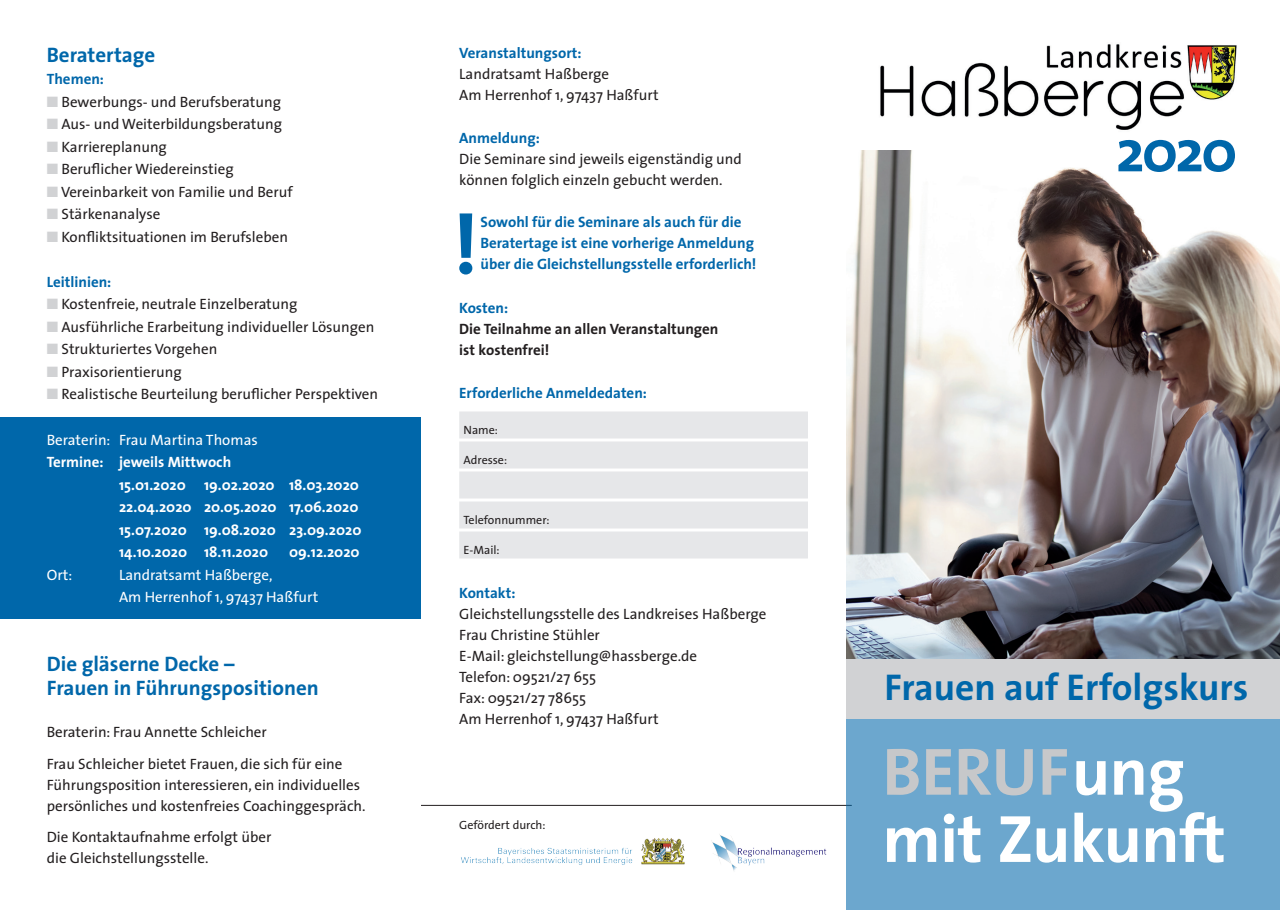
<style>
.page{position:relative;width:1280px;height:910px;background:#fff}
.page>*{position:absolute;margin:0;border:0;box-sizing:border-box;transform-origin:0 0}
.t1{font:700 67.5px/67.2px "The Sans";letter-spacing:-.01em;color:#fff}
.t2{font:700 60px "The Sans";color:#0067aa}
.t3{font:700 37.5px "The Sans";color:#0067aa}
.t4{font:700 21px/24px "The Sans";color:#0067aa}
.t5{font:15px/21px "The Sans";color:#231f20}
.t6{font:700 15px/21px "The Sans";color:#0067aa}
.t7{font:700 15px/22.5px "The Sans";color:#fff}
.t8{font:15px/22.5px "The Sans";color:#fff}
.t9{font:700 15px/21px "The Sans";color:#231f20}
.t10{font:12px "The Sans";color:#231f20}
.s1{color:#d1d2d4}
.s2{color:#c7c8ca}
</style>
<div class="page">
<hr style="left:421px;top:805px;width:431px;height:1px;background:#231f20">
<img style="left:846px;top:150px;width:434px;height:510px">
<div style="left:846px;top:689px;width:434px;height:221px;background:#6ca7ce"></div>
<div style="left:846px;top:660px;width:434px;height:59px;background:#d1d2d4"></div>
<div style="left:459px;top:411px;width:349px;height:27px;background:#e6e7e9"></div>
<div style="left:459px;top:441px;width:349px;height:27px;background:#e6e7e9"></div>
<div style="left:459px;top:471px;width:349px;height:27px;background:#e6e7e9"></div>
<div style="left:459px;top:501px;width:349px;height:27px;background:#e6e7e9"></div>
<div style="left:459px;top:531px;width:349px;height:27px;background:#e6e7e9"></div>
<img style="left:880px;top:44px;width:357px;height:86px">
<img style="left:461px;top:834px;width:366px;height:37px">
<div style="left:0;top:417px;width:421px;height:202px;background:#0067aa"></div>
<svg style="left:459px;top:213px;width:13px;height:62px"></svg>
<h3 class="t4" style="left:47px;top:42px;width:110px">Beratertage</h3>
<p class="t6" style="left:47px;top:69px;width:59px">Themen:</p>
<p class="t5" style="left:47px;top:91px;width:236px"><span class="s1">■</span> Bewerbungs- und Berufsberatung</p>
<p class="t5" style="left:47px;top:113px;width:237px"><span class="s1">■</span> Aus- und Weiterbildungsberatung</p>
<p class="t5" style="left:47px;top:136px;width:122px"><span class="s1">■</span> Karriereplanung</p>
<p class="t5" style="left:47px;top:158px;width:188px"><span class="s1">■</span> Beruflicher Wiedereinstieg</p>
<p class="t5" style="left:47px;top:181px;width:247px"><span class="s1">■</span> Vereinbarkeit von Familie und Beruf</p>
<p class="t5" style="left:47px;top:203px;width:115px"><span class="s1">■</span> Stärkenanalyse</p>
<p class="t5" style="left:47px;top:226px;width:243px"><span class="s1">■</span> Konfliktsituationen im Berufsleben</p>
<p class="t6" style="left:47px;top:271px;width:66px">Leitlinien:</p>
<p class="t5" style="left:47px;top:293px;width:252px"><span class="s1">■</span> Kostenfreie, neutrale Einzelberatung</p>
<p class="t5" style="left:47px;top:316px;width:329px"><span class="s1">■</span> Ausführliche Erarbeitung individueller Lösungen</p>
<p class="t5" style="left:47px;top:338px;width:172px"><span class="s1">■</span> Strukturiertes Vorgehen</p>
<p class="t5" style="left:47px;top:361px;width:136px"><span class="s1">■</span> Praxisorientierung</p>
<p class="t5" style="left:47px;top:383px;width:333px"><span class="s1">■</span> Realistische Beurteilung beruflicher Perspektiven</p>
<p class="t8" style="left:47px;top:428px;width:213px">Beraterin: Frau Martina Thomas</p>
<p class="t7" style="left:119px;top:450px;width:244px;text-indent:-72px">Termine: jeweils Mittwoch<br>15.01.2020 19.02.2020 18.03.2020<br>22.04.2020 20.05.2020 17.06.2020<br>15.07.2020 19.08.2020 23.09.2020<br>14.10.2020 18.11.2020</p>
<p class="t7" style="left:289px;top:540px;width:72px">09.12.2020</p>
<p class="t8" style="left:47px;top:563px;width:27px">Ort:</p>
<p class="t8" style="left:119px;top:563px;width:201px">Landratsamt Haßberge,<br>Am Herrenhof 1, 97437 Haßfurt</p>
<h3 class="t4" style="left:47px;top:651px;width:274px">Die gläserne Decke –<br>Frauen in Führungspositionen</h3>
<p class="t5" style="left:47px;top:716px;width:297px;line-height:31.5px">Beraterin: Frau Annette Schleicher<br>Frau Schleicher bietet Frauen, die sich für eine</p>
<p class="t5" style="left:47px;top:774px;width:320px">Führungsposition interessieren, ein individuelles persönliches und kostenfreies Coachinggespräch.</p>
<p class="t5" style="left:47px;top:826px;width:226px">Die Kontaktaufnahme erfolgt über die Gleichstellungsstelle.</p>
<p class="t6" style="left:459px;top:42px;width:124px">Veranstaltungsort:</p>
<p class="t5" style="left:459px;top:63px;width:201px">Landratsamt Haßberge<br>Am Herrenhof 1, 97437 Haßfurt</p>
<p class="t6" style="left:459px;top:127px;width:82px">Anmeldung:</p>
<p class="t5" style="left:459px;top:148px;width:284px">Die Seminare sind jeweils eigenständig und können folglich einzeln gebucht werden.</p>
<p class="t6" style="left:480px;top:211px;width:277px">Sowohl für die Seminare als auch für die<br>Beratertage ist eine vorherige Anmeldung über die Gleichstellungsstelle erforderlich!</p>
<p class="t6" style="left:459px;top:297px;width:50px">Kosten:</p>
<p class="t9" style="left:459px;top:318px;width:261px">Die Teilnahme an allen Veranstaltungen ist kostenfrei!</p>
<p class="t6" style="left:459px;top:382px;width:189px">Erforderliche Anmeldedaten:</p>
<p class="t10" style="left:463px;top:420px;width:36px">Name:</p>
<p class="t10" style="left:463px;top:450px;width:45px">Adresse:</p>
<p class="t10" style="left:463px;top:510px;width:88px">Telefonnummer:</p>
<p class="t10" style="left:463px;top:540px;width:38px">E-Mail:</p>
<p class="t6" style="left:459px;top:582px;width:58px">Kontakt:</p>
<p class="t5" style="left:459px;top:603px;width:309px">Gleichstellungsstelle des Landkreises Haßberge<br>Frau Christine Stühler<br>E-Mail: gleichstellung@hassberge.de<br>Telefon: 09521/27 655<br>Fax: 09521/27 78655<br>Am Herrenhof 1, 97437 Haßfurt</p>
<p class="t10" style="left:459px;top:815px;width:88px">Gefördert durch:</p>
<h2 class="t2" style="left:1116px;top:101px;width:123px">2020</h2>
<h3 class="t3" style="left:884px;top:656px;width:365px">Frauen auf Erfolgskurs</h3>
<h1 class="t1" style="left:882px;top:737px;width:345px"><span class="s2">BERUF</span> ung mit Zukunft</h1>
</div>
